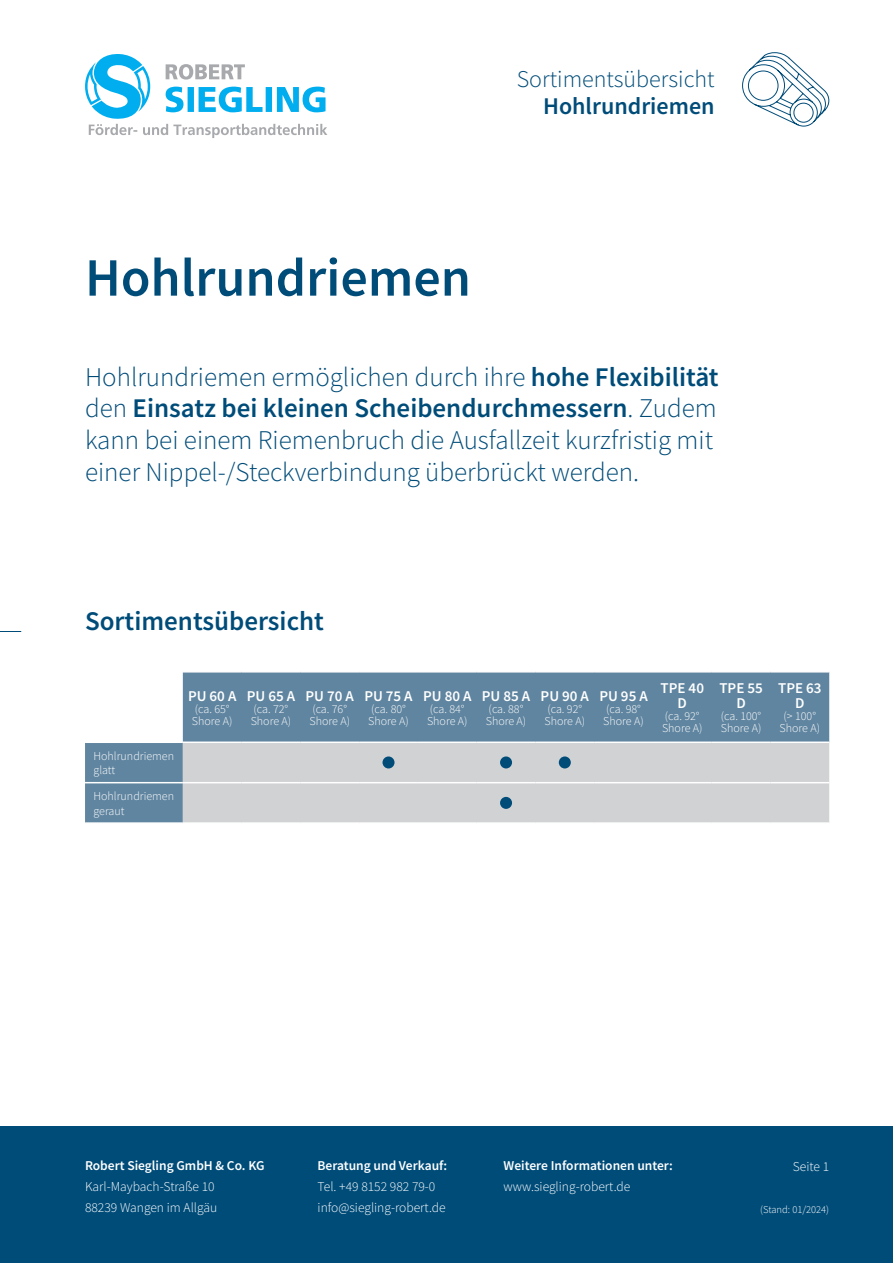
<style>
.page{position:relative;width:893px;height:1263px;background:#fff}
.page>*{position:absolute;margin:0;border:0;box-sizing:border-box;transform-origin:0 0}
.t1{font:600 54px "Source Sans Pro";color:#004c79}
.t2{font:300 27px/31.5px "Source Sans Pro";color:#004c79}
.t3{font:600 27px "Source Sans Pro";color:#004c79}
.t4{font:300 24px "Source Sans Pro";color:#004c79}
.t5{font:600 24px "Source Sans Pro";color:#004c79}
.t6{font:600 15px/15px "Source Sans Pro";color:#fff;text-align:center}
.t7{font:300 13.5px/21px "Source Sans Pro";color:#fff}
.t8{font:600 13.5px "Source Sans Pro";color:#fff}
.t9{font:300 12px/12px "Source Sans Pro";color:#fff}
.t10{font:300 10.5px "Source Sans Pro";color:#fff}
.s1{font-weight:600}
</style>
<div class="page">
<div style="left:0;top:1127px;width:893px;height:136px;background:#004c79"></div>
<svg style="left:0;top:631px;width:21px;height:1px"></svg>
<svg style="left:742px;top:52px;width:88px;height:75px"></svg>
<svg style="left:85px;top:54px;width:242px;height:84px"></svg>
<svg style="left:85px;top:672px;width:744px;height:150px;background:#7393ab"></svg>
<div style="left:183px;top:743px;width:646px;height:79px;background:#d1d2d4"></div>
<hr style="left:85px;top:741px;width:98px;height:2px;background:#fff">
<hr style="left:183px;top:741px;width:59px;height:2px;background:#fff">
<hr style="left:242px;top:741px;width:58px;height:2px;background:#fff">
<hr style="left:300px;top:741px;width:59px;height:2px;background:#fff">
<hr style="left:359px;top:741px;width:59px;height:2px;background:#fff">
<hr style="left:418px;top:741px;width:59px;height:2px;background:#fff">
<hr style="left:477px;top:741px;width:58px;height:2px;background:#fff">
<hr style="left:535px;top:741px;width:59px;height:2px;background:#fff">
<hr style="left:594px;top:741px;width:59px;height:2px;background:#fff">
<hr style="left:653px;top:741px;width:59px;height:2px;background:#fff">
<hr style="left:712px;top:741px;width:58px;height:2px;background:#fff">
<hr style="left:770px;top:741px;width:59px;height:2px;background:#fff">
<hr style="left:85px;top:782px;width:98px;height:1px;background:#fff">
<hr style="left:183px;top:782px;width:59px;height:1px;background:#fff">
<hr style="left:242px;top:782px;width:58px;height:1px;background:#fff">
<hr style="left:300px;top:782px;width:59px;height:1px;background:#fff">
<hr style="left:359px;top:782px;width:59px;height:1px;background:#fff">
<hr style="left:418px;top:782px;width:59px;height:1px;background:#fff">
<hr style="left:477px;top:782px;width:58px;height:1px;background:#fff">
<hr style="left:535px;top:782px;width:59px;height:1px;background:#fff">
<hr style="left:594px;top:782px;width:59px;height:1px;background:#fff">
<hr style="left:653px;top:782px;width:59px;height:1px;background:#fff">
<hr style="left:712px;top:782px;width:58px;height:1px;background:#fff">
<hr style="left:770px;top:782px;width:59px;height:1px;background:#fff">
<div style="left:382px;top:756px;width:12px;height:12px;background:#004c79;border-radius:50%"></div>
<div style="left:500px;top:756px;width:12px;height:12px;background:#004c79;border-radius:50%"></div>
<div style="left:559px;top:756px;width:12px;height:12px;background:#004c79;border-radius:50%"></div>
<div style="left:500px;top:797px;width:12px;height:12px;background:#004c79;border-radius:50%"></div>
<h3 class="t4" style="left:517px;top:64px;width:199px">Sortimentsübersicht</h3>
<h3 class="t5" style="left:543px;top:90px;width:173px">Hohlrundriemen</h3>
<h1 class="t1" style="left:85px;top:242px;width:387px">Hohlrundriemen</h1>
<h2 class="t2" style="left:85px;top:361px;width:635px">Hohlrundriemen ermöglichen durch ihre <span class="s1">hohe Flexibilität </span>den <span class="s1">Einsatz bei kleinen Scheibendurchmessern</span>. Zudem kann bei einem Riemenbruch die Ausfallzeit kurzfristig mit einer Nippel-/Steckverbindung überbrückt werden.</h2>
<h2 class="t3" style="left:85px;top:604px;width:240px">Sortimentsübersicht</h2>
<p class="t9" style="left:94px;top:748px;width:82px;line-height:14.4px">Hohlrundriemen glatt</p>
<p class="t9" style="left:94px;top:789px;width:82px;line-height:14.4px">Hohlrundriemen geraut</p>
<p class="t6" style="left:188px;top:688px;width:50px">PU 60 A</p>
<p class="t9" style="left:192px;top:703px;width:42px">(ca. 65°<br>Shore A)</p>
<p class="t6" style="left:247px;top:688px;width:50px">PU 65 A</p>
<p class="t9" style="left:251px;top:703px;width:42px">(ca. 72°<br>Shore A)</p>
<p class="t6" style="left:306px;top:688px;width:50px">PU 70 A</p>
<p class="t9" style="left:309px;top:703px;width:42px">(ca. 76°<br>Shore A)</p>
<p class="t6" style="left:364px;top:688px;width:50px">PU 75 A</p>
<p class="t9" style="left:368px;top:703px;width:42px">(ca. 80°<br>Shore A)</p>
<p class="t6" style="left:423px;top:688px;width:50px">PU 80 A</p>
<p class="t9" style="left:427px;top:703px;width:42px">(ca. 84°<br>Shore A)</p>
<p class="t6" style="left:482px;top:688px;width:50px">PU 85 A</p>
<p class="t9" style="left:486px;top:703px;width:42px">(ca. 88°<br>Shore A)</p>
<p class="t6" style="left:541px;top:688px;width:50px">PU 90 A</p>
<p class="t9" style="left:544px;top:703px;width:42px">(ca. 92°<br>Shore A)</p>
<p class="t6" style="left:599px;top:688px;width:50px">PU 95 A</p>
<p class="t9" style="left:603px;top:703px;width:42px">(ca. 98°<br>Shore A)</p>
<p class="t6" style="left:661px;top:680px;width:45px">TPE 40<br>D</p>
<p class="t9" style="left:662px;top:710px;width:42px">(ca. 92°<br>Shore A)</p>
<p class="t6" style="left:719px;top:680px;width:45px">TPE 55<br>D</p>
<p class="t9" style="left:721px;top:710px;width:42px">(ca. 100°<br>Shore A)</p>
<p class="t6" style="left:778px;top:680px;width:45px">TPE 63<br>D</p>
<p class="t9" style="left:780px;top:710px;width:42px;text-align:center">(&gt; 100°<br>Shore A)</p>
<p class="t8" style="left:85px;top:1156px;width:181px">Robert Siegling GmbH &amp; Co. KG</p>
<p class="t7" style="left:85px;top:1176px;width:134px">Karl-Maybach-Straße 10<br>88239 Wangen im Allgäu</p>
<p class="t8" style="left:318px;top:1156px;width:131px">Beratung und Verkauf:</p>
<p class="t7" style="left:318px;top:1176px;width:130px">Tel. +49 8152 982 79-0 info@siegling-robert.de</p>
<p class="t8" style="left:504px;top:1156px;width:171px">Weitere Informationen unter:</p>
<p class="t7" style="left:504px;top:1176px;width:128px">www.siegling-robert.de</p>
<p class="t7" style="left:793px;top:1156px;width:38px">Seite 1</p>
<p class="t10" style="left:760px;top:1203px;width:70px">(Stand: 01/2024)</p>
</div>
